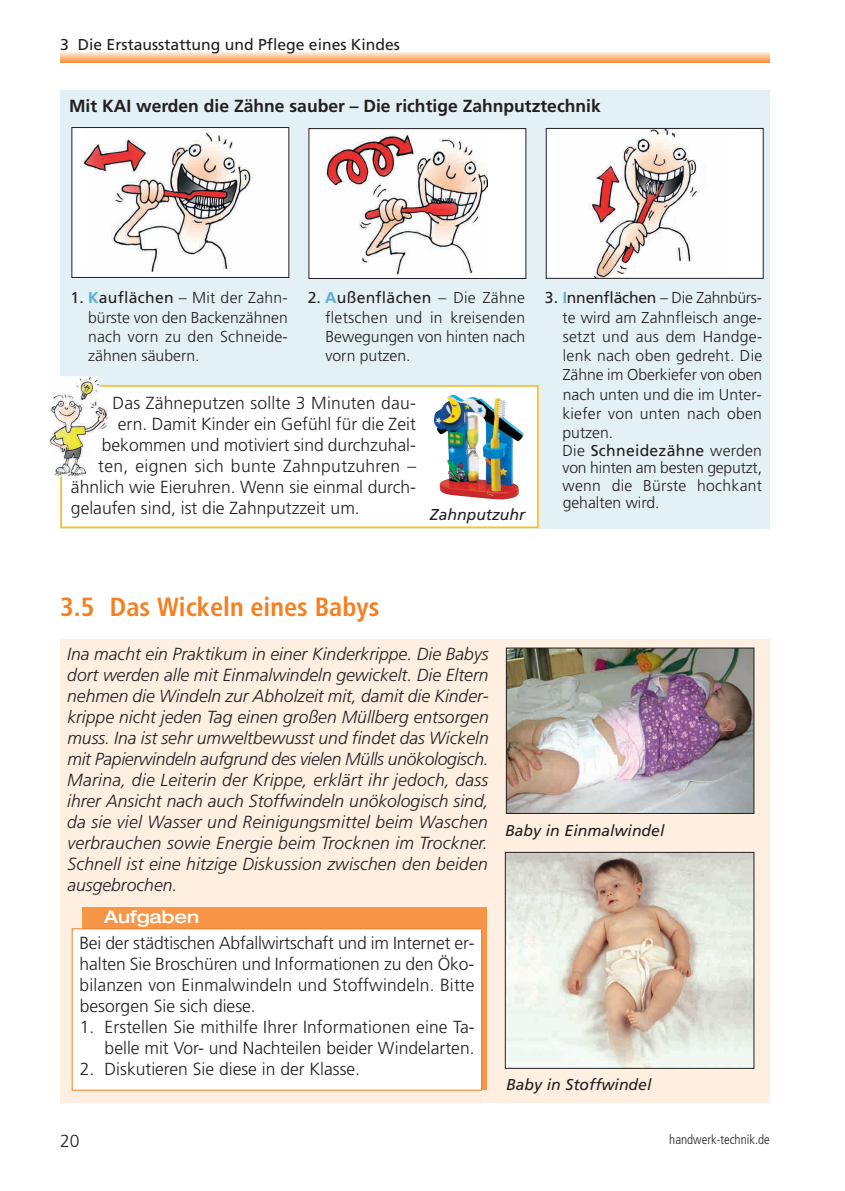
<style>
.page{position:relative;width:845px;height:1191px;background:#fff}
.page>*{position:absolute;margin:0;border:0;box-sizing:border-box;transform-origin:0 0}
.t1{font:700 condensed 26.25px "Frutiger";color:#f58021}
.t2{font:italic 300 17.5px/21px "Frutiger";letter-spacing:.01em;color:#231f20;text-align:justify}
.t3{font:300 17.5px/21px "Frutiger";color:#231f20;text-align:justify}
.t4{font:700 17.5px "Frutiger";color:#231f20}
.t5{font:500 expanded 17.5px "Helvetica Neue";color:#fff}
.t6{font:300 15.75px/19.2px "Frutiger";color:#231f20;text-align:justify}
.t7{font:italic 15.75px "Frutiger";color:#231f20}
.t8{font:15.75px "Frutiger";color:#231f20}
.t9{font:300 condensed 13.12px "Frutiger";color:#231f20}
.s1{font-weight:400}
.s2{font-weight:700;color:#5aadcd}
</style>
<div class="page">
<svg style="left:60px;top:52px;width:710px;height:10px;background:#fbc293"></svg>
<div style="left:60px;top:639px;width:710px;height:464px;background:#feefe1"></div>
<img style="left:508px;top:649px;width:244px;height:162px">
<div style="left:506px;top:647px;width:248px;height:166px;border:1px solid #231f20"></div>
<img style="left:507px;top:854px;width:245px;height:212px">
<div style="left:505px;top:852px;width:249px;height:216px;border:1px solid #231f20"></div>
<div style="left:82px;top:907px;width:405px;height:182px;background:#f79647"></div>
<div style="left:72px;top:929px;width:409px;height:160px;background:#fff"></div>
<div style="left:72px;top:928px;width:410px;height:162px;border:1px solid #f58021"></div>
<div style="left:60px;top:90px;width:710px;height:438px;background:#e3f0f6"></div>
<div style="left:72px;top:127px;width:217px;height:150px;background:#fff"></div>
<img style="left:85px;top:130px;width:168px;height:142px">
<div style="left:72px;top:127px;width:217px;height:151px;border:1px solid #231f20"></div>
<div style="left:546px;top:128px;width:217px;height:150px;background:#fff"></div>
<img style="left:589px;top:130px;width:110px;height:146px">
<div style="left:546px;top:128px;width:217px;height:150px;border:1px solid #231f20"></div>
<div style="left:309px;top:129px;width:217px;height:149px;background:#fff"></div>
<img style="left:325px;top:134px;width:162px;height:143px">
<div style="left:309px;top:128px;width:217px;height:151px;border:1px solid #231f20"></div>
<div style="left:62px;top:387px;width:475px;height:139px;background:#fff"></div>
<div style="left:60px;top:385px;width:478px;height:143px;border:2px solid #fec11f"></div>
<img style="left:434px;top:395px;width:90px;height:104px">
<img style="left:50px;top:376px;width:59px;height:100px">
<p class="t8" style="left:60px;top:39px;width:341px">3 Die Erstausstattung und Pflege eines Kindes</p>
<p class="t4" style="left:69px;top:99px;width:533px">Mit KAI werden die Zähne sauber – Die richtige Zahnputztechnik</p>
<p class="t6" style="left:88px;top:289px;width:201px;text-indent:-17px"><span class="s1">1.</span> <span class="s2">K</span><span class="s1">auflächen</span> – Mit der Zahn&shy;bürste von den Backenzähnen nach vorn zu den Schneide&shy;zähnen säubern.</p>
<p class="t6" style="left:325px;top:289px;width:201px;text-indent:-18px"><span class="s1">2.</span> <span class="s2">A</span><span class="s1">ußenflächen</span> – Die Zähne fletschen und in kreisenden Bewegungen von hinten nach vorn putzen.</p>
<p class="t6" style="left:562px;top:289px;width:201px;text-indent:-17px"><span class="s1">3.</span> <span class="s2">I</span><span class="s1">nnenflächen</span> – Die Zahnbürs&shy;te wird am Zahnfleisch ange&shy;setzt und aus dem Handge&shy;lenk nach oben gedreht. Die Zähne im Oberkiefer von oben nach unten und die im Unter&shy;kiefer von unten nach oben putzen.</p>
<p class="t6" style="left:562px;top:443px;width:201px;line-height:17.5px">Die <span class="s1">Schneidezähne</span> werden von hinten am besten geputzt, wenn die Bürste hochkant gehalten wird.</p>
<p class="t3" style="left:113px;top:393px;width:305px">Das Zähneputzen sollte 3 Minuten dau-</p>
<p class="t3" style="left:118px;top:414px;width:299px">ern. Damit Kinder ein Gefühl für die Zeit</p>
<p class="t3" style="left:102px;top:435px;width:315px">bekommen und motiviert sind durchzuhal-</p>
<p class="t3" style="left:98px;top:456px;width:319px">ten, eignen sich bunte Zahnputzuhren –</p>
<p class="t3" style="left:71px;top:477px;width:347px">ähnlich wie Eieruhren. Wenn sie einmal durch-</p>
<p class="t3" style="left:71px;top:498px;width:290px">gelaufen sind, ist die Zahnputzzeit um.</p>
<p class="t7" style="left:430px;top:508px;width:97px">Zahnputzuhr</p>
<h1 class="t1" style="left:60px;top:596px;width:321px">3.5 Das Wickeln eines Babys</h1>
<p class="t2" style="left:67px;top:644px;width:423px">Ina macht ein Praktikum in einer Kinderkrippe. Die Babys dort werden alle mit Einmalwindeln gewickelt. Die Eltern nehmen die Windeln zur Abholzeit mit, damit die Kinder&shy;krippe nicht jeden Tag einen großen Müllberg entsorgen muss. Ina ist sehr umweltbewusst und findet das Wickeln mit Papierwindeln aufgrund des vielen Mülls unökologisch.<br>Marina, die Leiterin der Krippe, erklärt ihr jedoch, dass ihrer Ansicht nach auch Stoffwindeln unökologisch sind, da sie viel Wasser und Reinigungsmittel beim Waschen verbrauchen sowie Energie beim Trocknen im Trockner.<br>Schnell ist eine hitzige Diskussion zwischen den beiden ausgebrochen.</p>
<p class="t5" style="left:104px;top:911px;width:96px">Aufgaben</p>
<p class="t3" style="left:79px;top:934px;width:397px">Bei der städtischen Abfallwirtschaft und im Internet er&shy;halten Sie Broschüren und Informationen zu den Öko&shy;bilanzen von Einmalwindeln und Stoffwindeln. Bitte besorgen Sie sich diese.</p>
<p class="t3" style="left:80px;top:1018px;width:396px;text-align:right">1. Erstellen Sie mithilfe Ihrer Informationen eine Ta&shy;belle mit Vor- und Nachteilen beider Windelarten.</p>
<p class="t3" style="left:80px;top:1060px;width:282px">2. Diskutieren Sie diese in der Klasse.</p>
<p class="t7" style="left:505px;top:824px;width:161px">Baby in Einmalwindel</p>
<p class="t7" style="left:506px;top:1078px;width:147px">Baby in Stoffwindel</p>
<p class="t3" style="left:60px;top:1131px;width:21px">20</p>
<p class="t9" style="left:669px;top:1134px;width:102px">handwerk-technik.de</p>
</div>
